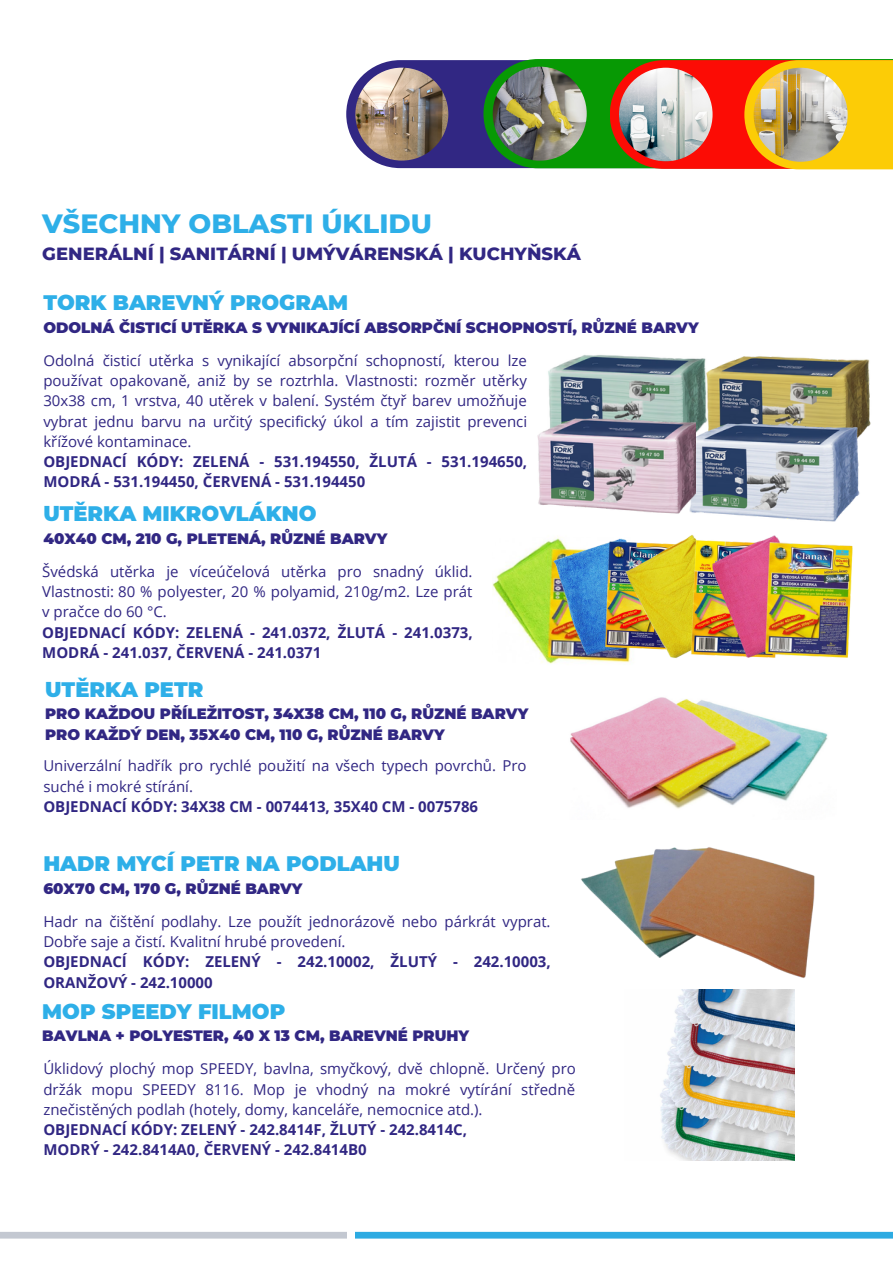
<style>
.page{position:relative;width:893px;height:1264px;background:#fff}
.page>*{position:absolute;margin:0;border:0;box-sizing:border-box;transform-origin:0 0}
.t1{font:800 27px "Montserrat";color:#2eafe8}
.t2{font:900 21px "Montserrat";color:#2eafe8}
.t3{font:800 18px "Montserrat";color:#312783}
.t4{font:15px/20.2px "Open Sans";color:#312783;text-align:justify}
.t5{font:700 15px/20.2px "Open Sans";color:#312783}
.t6{font:900 15px "Montserrat";color:#312783}
</style>
<div class="page">
<div style="left:0;top:1232px;width:347px;height:6px;background:#c3c8d1"></div>
<svg style="left:355px;top:1231px;width:537px;height:7px;background:#46b5e5"></svg>
<img style="left:548px;top:355px;width:153px;height:63px">
<img style="left:660px;top:989px;width:134px;height:171px">
<img style="left:701px;top:356px;width:170px;height:76px">
<img style="left:695px;top:418px;width:168px;height:102px">
<img style="left:537px;top:413px;width:158px;height:101px">
<img style="left:570px;top:697px;width:258px;height:112px">
<img style="left:492px;top:541px;width:129px;height:123px">
<img style="left:548px;top:536px;width:73px;height:124px">
<img style="left:621px;top:534px;width:86px;height:129px">
<img style="left:707px;top:520px;width:146px;height:138px">
<img style="left:581px;top:847px;width:234px;height:131px">
<div style="left:346px;top:60px;width:481px;height:108px;background:#312783;border-radius:54px"></div>
<img style="left:355px;top:68px;width:93px;height:93px;border-radius:50%">
<svg style="left:483px;top:59px;width:409px;height:109px"></svg>
<img style="left:492px;top:67px;width:94px;height:94px;border-radius:50%">
<svg style="left:610px;top:60px;width:134px;height:109px;background:#d42508"></svg>
<img style="left:619px;top:68px;width:93px;height:93px;border-radius:50%">
<svg style="left:744px;top:60px;width:148px;height:109px;background:#fbaf07"></svg>
<img style="left:753px;top:68px;width:94px;height:94px;border-radius:50%">
<p class="t1" style="left:42px;top:206px;width:391px">VŠECHNY OBLASTI ÚKLIDU</p>
<p class="t3" style="left:42px;top:242px;width:540px">GENERÁLNÍ | SANITÁRNÍ | UMÝVÁRENSKÁ | KUCHYŇSKÁ</p>
<p class="t2" style="left:43px;top:290px;width:306px">TORK BAREVNÝ PROGRAM</p>
<p class="t6" style="left:43px;top:318px;width:656px">ODOLNÁ ČISTICÍ UTĚRKA S VYNIKAJÍCÍ ABSORPČNÍ SCHOPNOSTÍ, RŮZNÉ BARVY</p>
<p class="t4" style="left:43px;top:350px;width:485px">Odolná čisticí utěrka s vynikající absorpční schopností, kterou lze používat opakovaně, aniž by se roztrhla. Vlastnosti: rozměr utěrky 30x38 cm, 1 vrstva, 40 utěrek v balení. Systém čtyř barev umožňuje vybrat jednu barvu na určitý specifický úkol a tím zajistit prevenci křížové kontaminace.</p>
<p class="t5" style="left:43px;top:451px;width:485px">OBJEDNACÍ KÓDY: ZELENÁ - 531.194550, ŽLUTÁ - 531.194650,<br>MODRÁ - 531.194450, ČERVENÁ - 531.194450</p>
<p class="t2" style="left:43px;top:501px;width:274px">UTĚRKA MIKROVLÁKNO</p>
<p class="t6" style="left:43px;top:529px;width:345px">40X40 CM, 210 G, PLETENÁ, RŮZNÉ BARVY</p>
<p class="t4" style="left:42px;top:561px;width:432px">Švédská utěrka je víceúčelová utěrka pro snadný úklid.<br>Vlastnosti: 80 % polyester, 20 % polyamid, 210g/m2. Lze prát v pračce do 60 °C.</p>
<p class="t5" style="left:42px;top:621px;width:432px">OBJEDNACÍ KÓDY: ZELENÁ - 241.0372, ŽLUTÁ - 241.0373,<br>MODRÁ - 241.037, ČERVENÁ - 241.0371</p>
<p class="t2" style="left:45px;top:676px;width:160px">UTĚRKA PETR</p>
<p class="t6" style="left:45px;top:704px;width:484px">PRO KAŽDOU PŘÍLEŽITOST, 34X38 CM, 110 G, RŮZNÉ BARVY</p>
<p class="t6" style="left:45px;top:725px;width:401px">PRO KAŽDÝ DEN, 35X40 CM, 110 G, RŮZNÉ BARVY</p>
<p class="t4" style="left:43px;top:755px;width:485px">Univerzální hadřík pro rychlé použití na všech typech povrchů. Pro suché i mokré stírání.</p>
<p class="t5" style="left:43px;top:796px;width:436px">OBJEDNACÍ KÓDY: 34X38 CM - 0074413, 35X40 CM - 0075786</p>
<p class="t2" style="left:43px;top:851px;width:358px">HADR MYCÍ PETR NA PODLAHU</p>
<p class="t6" style="left:43px;top:879px;width:261px">60X70 CM, 170 G, RŮZNÉ BARVY</p>
<p class="t4" style="left:43px;top:910px;width:508px">Hadr na čištění podlahy. Lze použít jednorázově nebo párkrát vyprat.<br>Dobře saje a čistí. Kvalitní hrubé provedení.</p>
<p class="t5" style="left:43px;top:951px;width:509px">OBJEDNACÍ KÓDY: ZELENÝ - 242.10002, ŽLUTÝ - 242.10003,<br>ORANŽOVÝ - 242.10000</p>
<p class="t2" style="left:42px;top:998px;width:244px">MOP SPEEDY FILMOP</p>
<p class="t6" style="left:42px;top:1026px;width:428px">BAVLNA + POLYESTER, 40 X 13 CM, BAREVNÉ PRUHY</p>
<p class="t4" style="left:43px;top:1058px;width:534px">Úklidový plochý mop SPEEDY, bavlna, smyčkový, dvě chlopně. Určený pro držák mopu SPEEDY 8116. Mop je vhodný na mokré vytírání středně znečistěných podlah (hotely, domy, kanceláře, nemocnice atd.).</p>
<p class="t5" style="left:43px;top:1119px;width:425px">OBJEDNACÍ KÓDY: ZELENÝ - 242.8414F, ŽLUTÝ - 242.8414C,</p>
<p class="t5" style="left:43px;top:1139px;width:325px">MODRÝ - 242.8414A0, ČERVENÝ - 242.8414B0</p>
</div>
